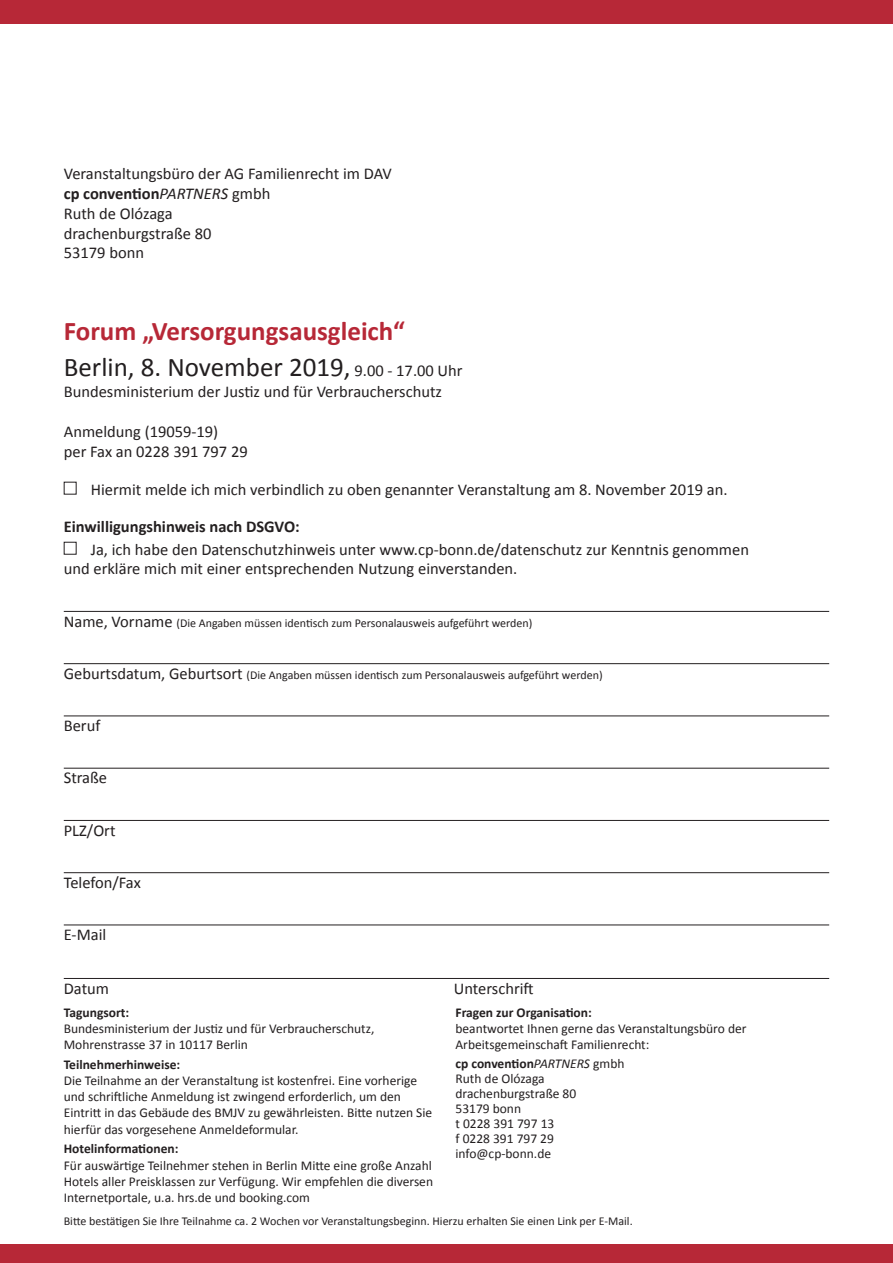
<style>
.page{position:relative;width:893px;height:1263px;background:#fff}
.page>*{position:absolute;margin:0;border:0;box-sizing:border-box;transform-origin:0 0}
.t1{font:700 27px/36px "Calibri";color:#b72837}
.t2{font:16.5px/19.8px "Calibri";color:#231f20}
.t3{font:700 16.5px "Calibri";color:#231f20}
.t4{font:13.5px/16.2px "Calibri";color:#231f20}
.t5{font:700 13.5px "Calibri";color:#231f20}
.t6{font:12px "Calibri";color:#231f20}
.s1{font-weight:700}
.s2{font-style:italic}
.s3{font-weight:400;color:#231f20}
.s4{font-weight:400;font-size:16.5px;color:#231f20}
.s5{font-size:16.5px}
</style>
<div class="page">
<hr style="left:64px;top:611px;width:765px;height:1px;background:#231f20">
<hr style="left:64px;top:663px;width:765px;height:1px;background:#231f20">
<hr style="left:64px;top:715px;width:765px;height:1px;background:#231f20">
<hr style="left:64px;top:768px;width:765px;height:1px;background:#231f20">
<hr style="left:64px;top:820px;width:765px;height:1px;background:#231f20">
<hr style="left:64px;top:872px;width:765px;height:1px;background:#231f20">
<hr style="left:64px;top:924px;width:765px;height:1px;background:#231f20">
<hr style="left:64px;top:978px;width:765px;height:1px;background:#231f20">
<div style="left:64px;top:542px;width:13px;height:13px;border:1px solid #231f20"></div>
<div style="left:0;top:0;width:893px;height:23px;background:#b72837"></div>
<div style="left:0;top:1245px;width:893px;height:18px;background:#b72837"></div>
<p class="t2" style="left:64px;top:163px;width:330px">Veranstaltungsbüro der AG Familienrecht im DAV <span class="s1">cp convention</span><span class="s2">PARTNERS</span> gmbh<br>Ruth de Olózaga<br>drachenburgstraße 80<br>53179 bonn</p>
<h1 class="t1" style="left:64px;top:311px;width:400px">Forum „Versorgungsausgleich“<br><span class="s3">Berlin, 8. November 2019,</span> <span class="s4">9.00 - 17.00 Uhr</span></h1>
<p class="t2" style="left:64px;top:381px;width:380px">Bundesministerium der Justiz und für Verbraucherschutz</p>
<p class="t2" style="left:64px;top:421px;width:185px">Anmeldung (19059-19)<br>per Fax an 0228 391 797 29</p>
<p class="t2" style="left:91px;top:478px;width:638px">Hiermit melde ich mich verbindlich zu oben genannter Veranstaltung am 8. November 2019 an.</p>
<p class="t3" style="left:64px;top:517px;width:237px">Einwilligungshinweis nach DSGVO:</p>
<p class="t2" style="left:64px;top:538px;width:687px;text-indent:27px">Ja, ich habe den Datenschutzhinweis unter www.cp-bonn.de/datenschutz zur Kenntnis genommen und erkläre mich mit einer entsprechenden Nutzung einverstanden.</p>
<p class="t6" style="left:64px;top:615px;width:470px"><span class="s5">Name, Vorname</span> (Die Angaben müssen identisch zum Personalausweis aufgeführt werden)</p>
<p class="t6" style="left:64px;top:667px;width:540px"><span class="s5">Geburtsdatum, Geburtsort</span> (Die Angaben müssen identisch zum Personalausweis aufgeführt werden)</p>
<p class="t2" style="left:64px;top:715px;width:38px">Beruf</p>
<p class="t2" style="left:64px;top:767px;width:45px">Straße</p>
<p class="t2" style="left:64px;top:819px;width:53px">PLZ/Ort</p>
<p class="t2" style="left:64px;top:872px;width:79px">Telefon/Fax</p>
<p class="t2" style="left:64px;top:924px;width:44px">E-Mail</p>
<p class="t2" style="left:64px;top:977px;width:47px">Datum</p>
<p class="t2" style="left:454px;top:977px;width:81px">Unterschrift</p>
<p class="t5" style="left:64px;top:1004px;width:67px">Tagungsort:</p>
<p class="t4" style="left:64px;top:1019px;width:312px">Bundesministerium der Justiz und für Verbraucherschutz,<br>Mohrenstrasse 37 in 10117 Berlin</p>
<p class="t5" style="left:64px;top:1056px;width:118px">Teilnehmerhinweise:</p>
<p class="t4" style="left:64px;top:1072px;width:370px">Die Teilnahme an der Veranstaltung ist kostenfrei. Eine vorherige und schriftliche Anmeldung ist zwingend erforderlich, um den Eintritt in das Gebäude des BMJV zu gewährleisten. Bitte nutzen Sie hierfür das vorgesehene Anmeldeformular.</p>
<p class="t5" style="left:64px;top:1140px;width:116px">Hotelinformationen:</p>
<p class="t4" style="left:64px;top:1156px;width:371px;text-align:justify">Für auswärtige Teilnehmer stehen in Berlin Mitte eine große Anzahl Hotels aller Preisklassen zur Verfügung. Wir empfehlen die diversen Internetportale, u.a. hrs.de und booking.com</p>
<p class="t5" style="left:455px;top:1004px;width:138px">Fragen zur Organisation:</p>
<p class="t4" style="left:455px;top:1019px;width:293px">beantwortet Ihnen gerne das Veranstaltungsbüro der<br>Arbeitsgemeinschaft Familienrecht:</p>
<p class="t4" style="left:455px;top:1055px;width:171px;line-height:15px"><span class="s1">cp convention</span><span class="s2">PARTNERS</span> gmbh<br>Ruth de Olózaga drachenburgstraße 80<br>53179 bonn<br>t 0228 391 797 13<br>f 0228 391 797 29 info@cp-bonn.de</p>
<p class="t6" style="left:64px;top:1213px;width:570px">Bitte bestätigen Sie Ihre Teilnahme ca. 2 Wochen vor Veranstaltungsbeginn. Hierzu erhalten Sie einen Link per E-Mail.</p>
</div>
